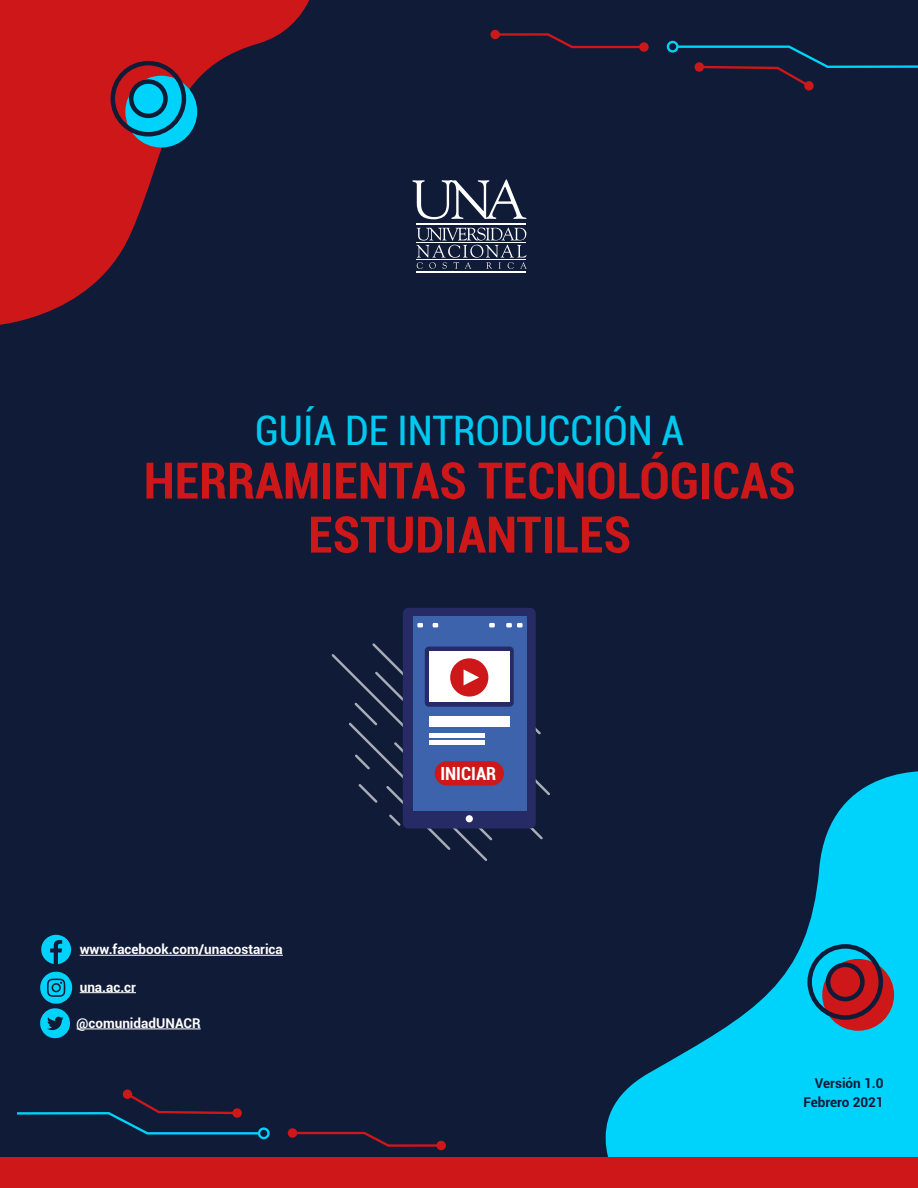
<style>
.page{position:relative;width:918px;height:1188px;background:#101b37}
.page>*{position:absolute;margin:0;border:0;box-sizing:border-box;transform-origin:0 0}
.t1{font:700 condensed 50.55px/54px "Roboto";color:#cd1719;text-align:center}
.t2{font:condensed 40.8px "Roboto";color:#01c8ef}
.t3{font:700 condensed 18.15px "Roboto";color:#fff}
.t4{font:700 13.5px "Roboto";color:#fff}
.t5{font:700 13.5px/19.5px "Roboto";color:#101b37;text-align:right}
</style>
<div class="page">
<svg style="left:572px;top:771px;width:346px;height:387px"></svg>
<div style="left:258px;top:1127px;width:12px;height:12px;border:2px solid #00d3fb;border-radius:50%"></div>
<svg style="left:290px;top:1131px;width:154px;height:17px"></svg>
<div style="left:436px;top:1141px;width:10px;height:9px;background:#cd1719;border-radius:50%"></div>
<div style="left:288px;top:1128px;width:9px;height:10px;background:#cd1719;border-radius:50%"></div>
<svg style="left:17px;top:1091px;width:244px;height:45px"></svg>
<div style="left:123px;top:1089px;width:9px;height:10px;background:#cd1719;border-radius:50%"></div>
<div style="left:232px;top:1108px;width:10px;height:10px;background:#cd1719;border-radius:50%"></div>
<div style="left:667px;top:41px;width:12px;height:12px;border:2px solid #00d3fb;border-radius:50%"></div>
<svg style="left:494px;top:33px;width:148px;height:16px"></svg>
<div style="left:491px;top:30px;width:9px;height:9px;background:#cd1719;border-radius:50%"></div>
<div style="left:639px;top:42px;width:10px;height:10px;background:#cd1719;border-radius:50%"></div>
<svg style="left:675px;top:44px;width:243px;height:41px"></svg>
<div style="left:804px;top:81px;width:10px;height:10px;background:#cd1719;border-radius:50%"></div>
<div style="left:695px;top:62px;width:9px;height:10px;background:#cd1719;border-radius:50%"></div>
<svg style="left:0;top:0;width:310px;height:325px;fill:#cd1719"></svg>
<div style="left:0;top:1158px;width:918px;height:30px;background:#cd1719"></div>
<svg style="left:416px;top:227px;width:111px;height:42px"></svg>
<hr style="left:417px;top:224px;width:109px;height:1px;background:#fff">
<hr style="left:417px;top:271px;width:109px;height:2px;background:#fff">
<hr style="left:417px;top:259px;width:109px;height:1px;background:#fff">
<hr style="left:417px;top:242px;width:109px;height:1px;background:#fff">
<svg style="left:412px;top:179px;width:114px;height:40px"></svg>
<div style="left:403px;top:608px;width:133px;height:221px;background:#262b66;border-radius:6px"></div>
<div style="left:413px;top:617px;width:114px;height:193px;background:#3c63ac"></div>
<svg style="left:331px;top:623px;width:219px;height:238px"></svg>
<div style="left:435px;top:761px;width:69px;height:24px;background:#cd1719;border-radius:12px"></div>
<div style="left:429px;top:716px;width:81px;height:11px;background:#fff"></div>
<hr style="left:429px;top:734px;width:55px;height:4px;background:#fff">
<hr style="left:429px;top:741px;width:55px;height:4px;background:#fff">
<div style="left:125px;top:76px;width:72px;height:72px;background:#00d3fb;border-radius:50%"></div>
<svg style="left:108px;top:59px;width:80px;height:80px"></svg>
<div style="left:822px;top:959px;width:72px;height:72px;background:#cd1719;border-radius:50%"></div>
<svg style="left:805px;top:942px;width:80px;height:80px"></svg>
<svg style="left:41px;top:934px;width:30px;height:30px"></svg>
<svg style="left:40px;top:971px;width:32px;height:68px"></svg>
<hr style="left:80px;top:955px;width:203px;height:1px;background:#fff">
<hr style="left:80px;top:992px;width:56px;height:1px;background:#fff">
<hr style="left:77px;top:1029px;width:124px;height:1px;background:#fff">
<h2 class="t2" style="left:255px;top:402px;width:430px">GUÍA DE INTRODUCCIÓN A</h2>
<h1 class="t1" style="left:144px;top:452px;width:653px">HERRAMIENTAS TECNOLÓGICAS<br>ESTUDIANTILES</h1>
<p class="t4" style="left:80px;top:940px;width:205px">www.facebook.com/unacostarica</p>
<p class="t4" style="left:80px;top:977px;width:58px">una.ac.cr</p>
<p class="t4" style="left:77px;top:1014px;width:126px">@comunidadUNACR</p>
<h3 class="t3" style="left:440px;top:761px;width:57px">INICIAR</h3>
<p class="t5" style="left:803px;top:1072px;width:82px">Versión 1.0<br>Febrero 2021</p>
</div>
